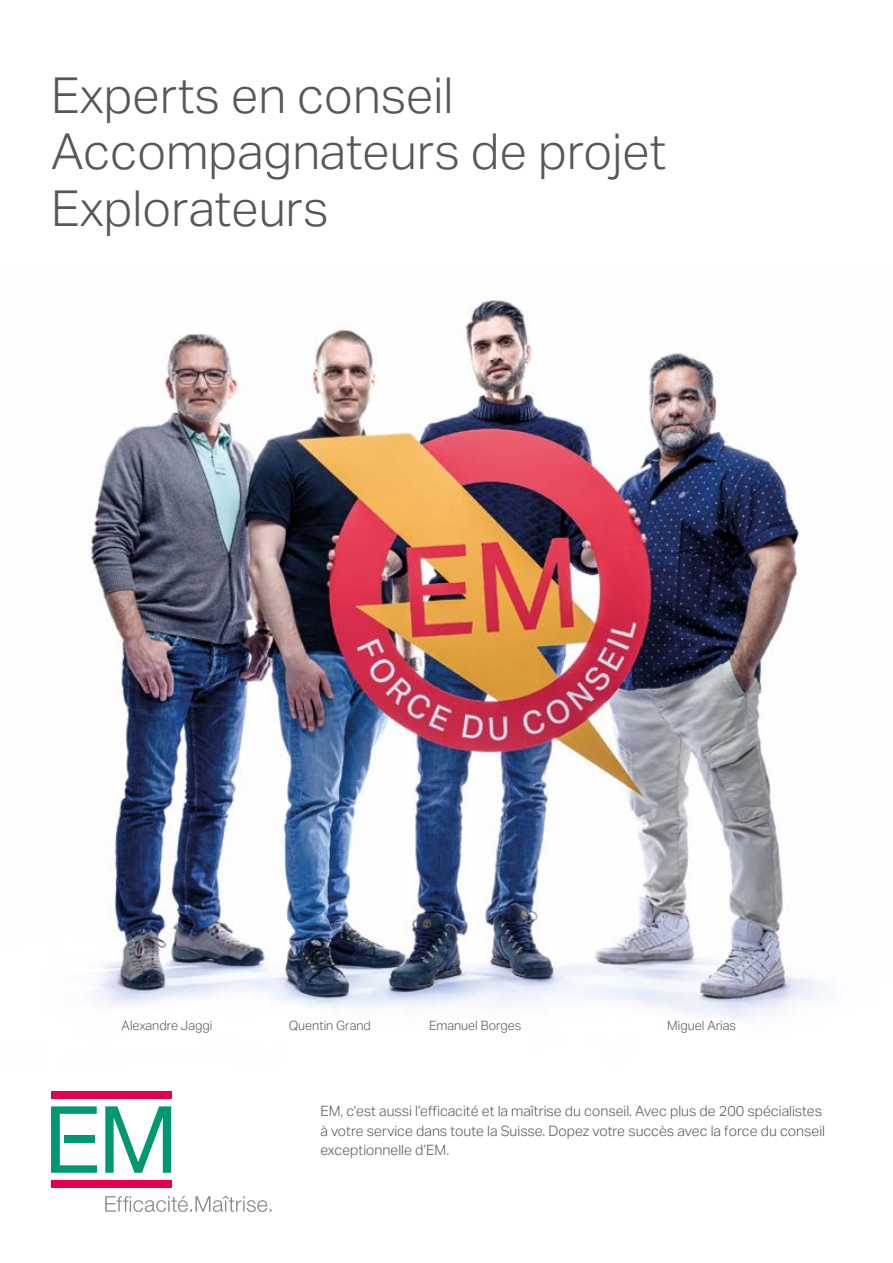
<style>
.page{position:relative;width:893px;height:1263px;background:#fff}
.page>*{position:absolute;margin:0;border:0;box-sizing:border-box;transform-origin:0 0}
.t1{font:300 49.5px/56.2px "Aktiv Grotesk";color:#575756}
.t2{font:300 14.25px/19.5px "Aktiv Grotesk";color:#575756}
.t3{font:300 12.75px "Aktiv Grotesk";color:#575756}
</style>
<div class="page">
<img style="left:89px;top:300px;width:737px;height:719px">
<div style="left:51px;top:1091px;width:120px;height:8px;background:#e5004b"></div>
<div style="left:51px;top:1180px;width:120px;height:7px;background:#e5004b"></div>
<svg style="left:51px;top:1106px;width:46px;height:67px"></svg>
<svg style="left:105px;top:1106px;width:66px;height:67px"></svg>
<svg style="left:105px;top:1196px;width:166px;height:16px"></svg>
<h1 class="t1" style="left:51px;top:68px;width:617px">Experts en conseil<br>Accompagnateurs de projet<br>Explorateurs</h1>
<p class="t3" style="left:122px;top:1018px;width:92px">Alexandre Jaggi</p>
<p class="t3" style="left:289px;top:1018px;width:84px">Quentin Grand</p>
<p class="t3" style="left:429px;top:1018px;width:94px">Emanuel Borges</p>
<p class="t3" style="left:667px;top:1018px;width:70px">Miguel Arias</p>
<p class="t2" style="left:320px;top:1101px;width:506px">EM, c’est aussi l’efficacité et la maîtrise du conseil. Avec plus de 200 spécialistes à votre service dans toute la Suisse. Dopez votre succès avec la force du conseil exceptionnelle d’EM.</p>
</div>
